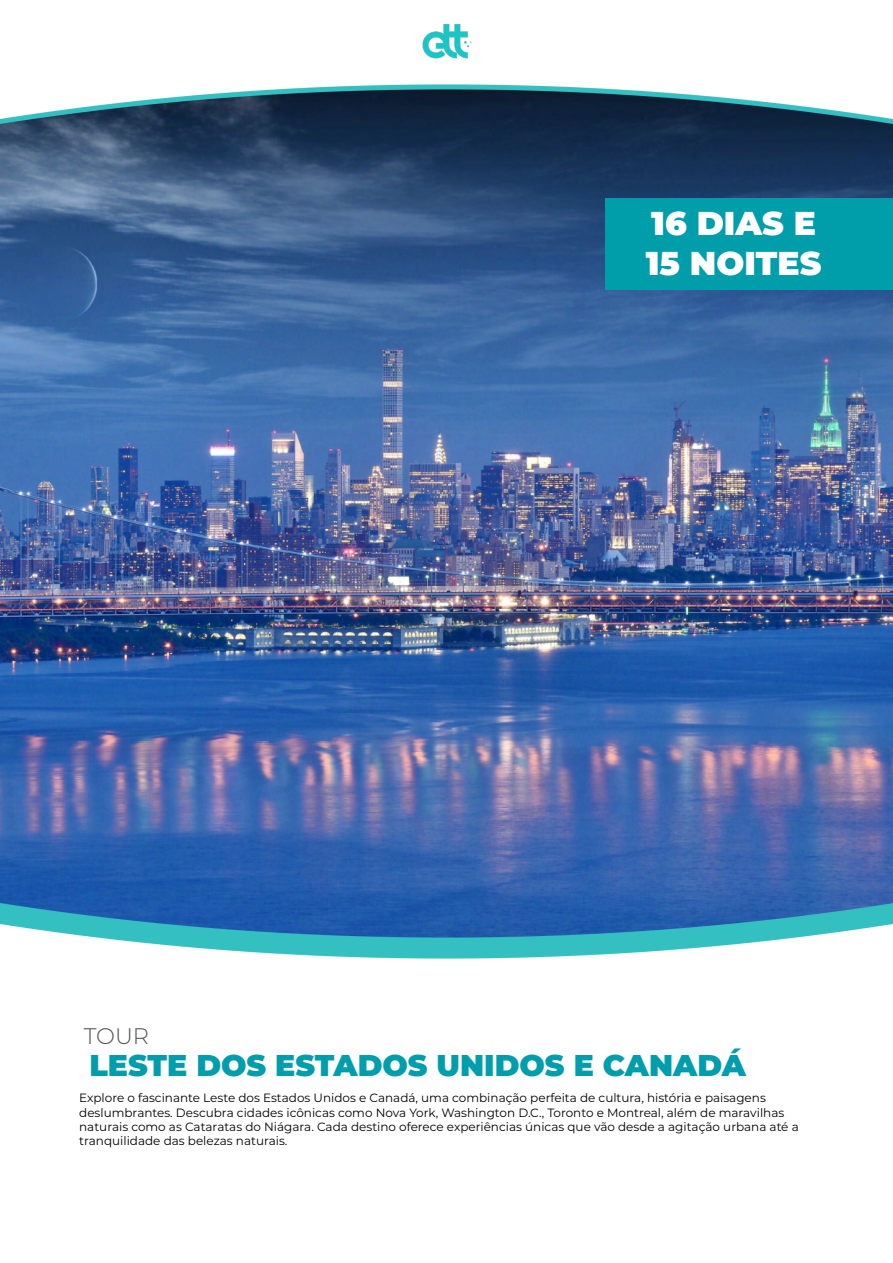
<style>
.page{position:relative;width:893px;height:1263px;background:#fff}
.page>*{position:absolute;margin:0;border:0;box-sizing:border-box;transform-origin:0 0}
.t1{font:900 33px/39.6px "Montserrat";color:#fff}
.t2{font:900 30px "Montserrat";color:#009eac}
.t3{font:300 22.5px "Montserrat";color:#525252}
.t4{font:12px/14.4px "Montserrat";color:#000}
</style>
<div class="page">
<img style="left:0;top:123px;width:893px;height:801px">
<img style="left:0;top:119px;width:893px;height:4px">
<img style="left:0;top:84px;width:893px;height:35px">
<div style="left:606px;top:198px;width:287px;height:92px;background:#009daa"></div>
<img style="left:1px;top:903px;width:892px;height:21px">
<img style="left:0;top:924px;width:893px;height:27px">
<img style="left:422px;top:24px;width:50px;height:35px">
<img style="left:235px;top:951px;width:423px;height:8px">
<h3 class="t3" style="left:84px;top:1020px;width:67px">TOUR</h3>
<h1 class="t1" style="left:646px;top:202px;width:177px">16 DIAS E<br>15 NOITES</h1>
<h2 class="t2" style="left:89px;top:1042px;width:658px">LESTE DOS ESTADOS UNIDOS E CANADÁ</h2>
<p class="t4" style="left:79px;top:1090px;width:721px">Explore o fascinante Leste dos Estados Unidos e Canadá, uma combinação perfeita de cultura, história e paisagens deslumbrantes. Descubra cidades icônicas como Nova York, Washington D.C., Toronto e Montreal, além de maravilhas naturais como as Cataratas do Niágara. Cada destino oferece experiências únicas que vão desde a agitação urbana até a tranquilidade das belezas naturais.</p>
</div>
